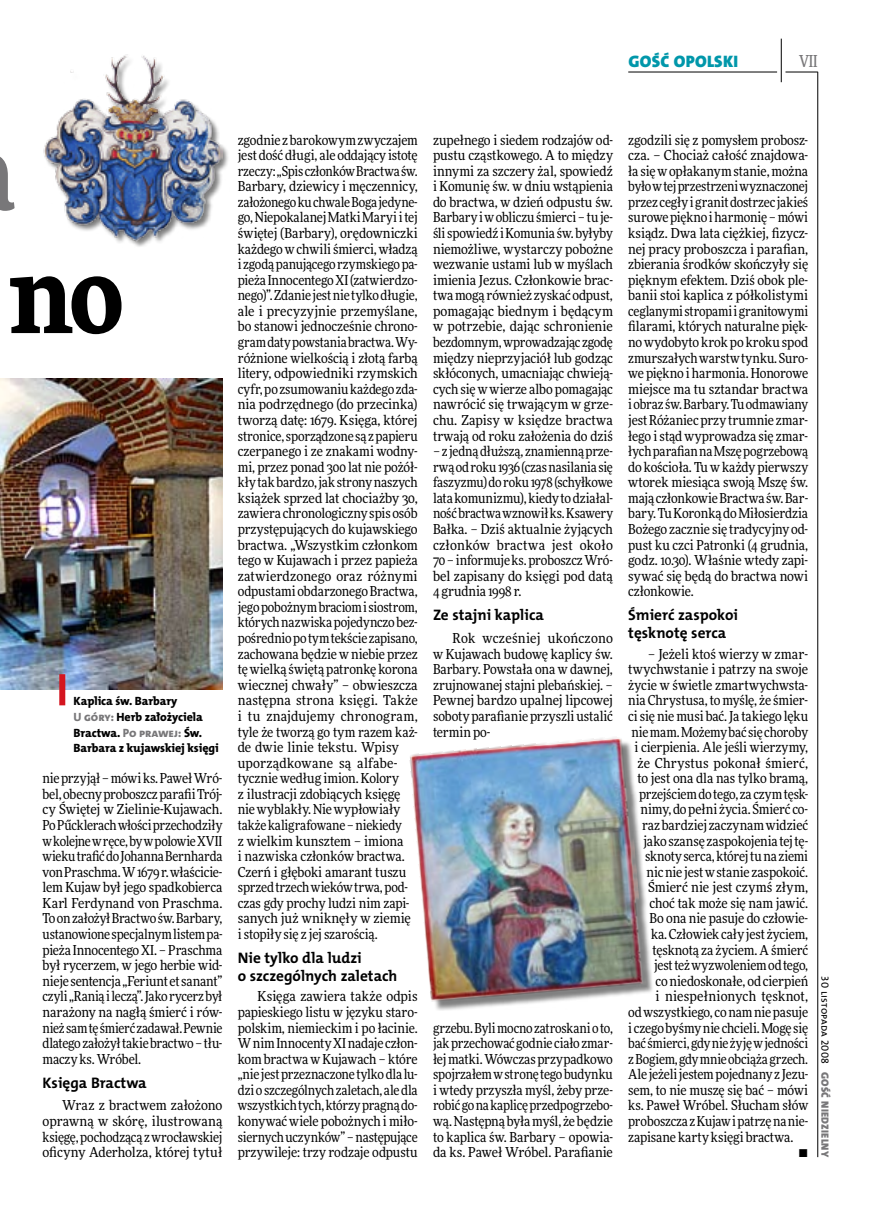
<style>
.page{position:relative;width:872px;height:1221px;background:#fff}
.page>*{position:absolute;margin:0;border:0;box-sizing:border-box;transform-origin:0 0}
.t1{font:900 108px "Freeday Narrow";color:#000}
.t2{font:16.65px "The Mix HP9 Blk";letter-spacing:.02em;color:#0097aa}
.t3{font:500 16.5px "Freeday Narrow";color:#787779;scale:.9 1}
.t4{font:15.3px/17.7px "The Mix HP7 Bld";color:#000}
.t5{font:13.8px/15.6px "Freeday Narrow News";letter-spacing:-.005em;color:#000;text-align:justify}
.t6{font:13.8px "Freeday Narrow News";letter-spacing:.015em;color:#000}
.t7{font:12px/15.6px "The Mix HP8 Ex Bld";letter-spacing:-.005em;color:#000}
.t8{font:10.5px "The Mix HP5 Plain";letter-spacing:.015em;color:#000}
.t9{font:10.5px "The Mix HP9 Blk";letter-spacing:.025em;color:#787779}
.s1{color:#787779}
</style>
<div class="page">
<hr style="left:817px;top:72px;width:1px;height:1084px;background:#000">
<hr style="left:781px;top:39px;width:1px;height:43px;background:#000">
<hr style="left:785px;top:72px;width:32px;height:1px;background:#000">
<hr style="left:628px;top:72px;width:149px;height:1px;background:#000">
<img style="left:0;top:378px;width:222px;height:311px">
<div style="left:413px;top:739px;width:241px;height:271px;background:#000;opacity:.5"></div>
<img style="left:409px;top:737px;width:237px;height:266px">
<div style="left:44px;top:55px;width:185px;height:193px;background:#000;opacity:.5"></div>
<img style="left:43px;top:54px;width:179px;height:187px">
<div style="left:59px;top:674px;width:6px;height:31px;background:#d4151f"></div>
<p class="t2" style="left:628px;top:50px;width:111px">GOŚĆ OPOLSKI</p>
<p class="t3" style="left:799px;top:50px;width:22px">VII</p>
<h1 class="t1" style="left:9px;top:223px;width:117px">no</h1>
<p class="t7" style="left:74px;top:693px;width:146px">Kaplica św. Barbary<br><span class="s1">U góry:</span> Herb założyciela<br>Bractwa. <span class="s1">Po prawej:</span> Św.<br>Barbara z kujawskiej księgi</p>
<p class="t5" style="left:43px;top:770px;width:181px">nieprzyjął – mówi ks.Paweł Wró&shy;bel, obecny proboszcz parafii Trój&shy;cy Świętej w Zielinie-Kujawach.<br>PoPűcklerach włości przechodziły wkolejne wręce, by wpolowie XVII wieku trafić doJohanna Bernharda von Praschma. W1679r. właścicie&shy;lem Kujaw był jego spadkobierca Karl Ferdynand von Praschma.<br>Toonzałożył Bractwo św. Barbary, ustanowione specjalnym listem pa&shy;pieża Innocentego XI. – Praschma był rycerzem, w jego herbie wid&shy;nieje sentencja „Feriunt et sanant” czyli „Ranią ileczą”. Jako rycerz był narażony na nagłą śmierć i rów&shy;nież sam tęśmierć zadawał. Pewnie dlatego założył takie bractwo – tłu&shy;maczy ks.Wróbel.</p>
<p class="t4" style="left:43px;top:1073px;width:106px">Księga Bractwa</p>
<p class="t5" style="left:43px;top:1097px;width:181px;text-indent:20px">Wraz z bractwem założono oprawną w skórę, ilustrowaną księgę, pochodzącą zwrocławskiej oficyny Aderholza, której tytuł</p>
<p class="t5" style="left:238px;top:132px;width:181px;text-align:left">zgodnie z barokowym zwyczajem jest dość długi, ale oddający istotę rzeczy: „Spis członków Bractwa św.<br>Barbary, dziewicy i męczennicy, założonego kuchwale Boga jedyne&shy;go, Niepokalanej Matki Maryi itej świętej (Barbary), orędowniczki każdego w chwili śmierci, władzą i zgodą panującego rzymskiego pa&shy;pieża Innocentego XI (zatwierdzo&shy;nego)”. Zdanie jestnie tylko długie, ale i precyzyjnie przemyślane, bo stanowi jednocześnie chrono&shy;gram daty powstania bractwa. Wy&shy;różnione wielkością i złotą farbą litery, odpowiedniki rzymskich cyfr, pozsumowaniu każdego zda&shy;nia podrzędnego (do przecinka) tworzą datę: 1679. Księga, której stronice, sporządzone są zpapieru czerpanego i ze znakami wodny&shy;mi, przez ponad 300 lat nie pożół&shy;kły tak bardzo, jak strony naszych książek sprzed lat chociażby 30, zawiera chronologiczny spis osób przystępujących do kujawskiego bractwa. „Wszystkim członkom tego w Kujawach i przez papieża zatwierdzonego oraz różnymi odpustami obdarzonego Bractwa, jego pobożnym braciom isiostrom, których nazwiska pojedynczo bez&shy;pośrednio potym tekście zapisano, zachowana będzie w niebie przez tę wielką świętą patronkę korona wiecznej chwały” – obwieszcza następna strona księgi. Także i tu znajdujemy chronogram, tyle że tworzą go tym razem każ&shy;de dwie linie tekstu. Wpisy uporządkowane są alfabe&shy;tycznie według imion. Kolory<br>z ilustracji zdobiących księgę niewyblakły. Niewypłowiały także kaligrafowane – niekiedy<br>z wielkim kunsztem – imiona<br>i nazwiska członków bractwa.<br>Czerń i głęboki amarant tuszu sprzed trzech wieków trwa, pod&shy;czas gdy prochy ludzi nim zapi&shy;sanych już wniknęły w ziemię i stopiły się z jej szarością.</p>
<p class="t4" style="left:238px;top:949px;width:161px">Nie tylko dla ludzi<br>o szczególnych zaletach</p>
<p class="t5" style="left:238px;top:988px;width:181px;text-indent:20px">Księga zawiera także odpis papieskiego listu w języku staro&shy;polskim, niemieckim i po łacinie.<br>Wnim Innocenty XI nadaje człon&shy;kom bractwa w Kujawach – które „nie jestprzeznaczone tylko dla lu&shy;dzi oszczególnych zaletach, aledla wszystkich tych, którzy pragną do&shy;konywać wiele pobożnych i miło&shy;siernych uczynków” – następujące przywileje: trzy rodzaje odpustu</p>
<p class="t5" style="left:433px;top:132px;width:181px">zupełnego i siedem rodzajów od&shy;pustu cząstkowego. A to między innymi za szczery żal, spowiedź i Komunię św. w dniu wstąpienia do bractwa, w dzień odpustu św.<br>Barbary iwobliczu śmierci – tuje&shy;śli spowiedź iKomunia św. byłyby niemożliwe, wystarczy pobożne wezwanie ustami lub w myślach imienia Jezus. Członkowie brac&shy;twa mogą również zyskać odpust, pomagając biednym i będącym w potrzebie, dając schronienie bezdomnym, wprowadzając zgodę między nieprzyjaciół lub godząc skłóconych, umacniając chwieją&shy;cych się w wierze albo pomagając nawrócić się trwającym w grze&shy;chu. Zapisy w księdze bractwa trwają od roku założenia do dziś</p>
<p class="t5" style="left:433px;top:443px;width:181px">– z jedną dłuższą, znamienną prze&shy;rwą odroku 1936 (czas nasilaniasię faszyzmu) doroku 1978 (schyłkowe lata komunizmu), kiedy todziałal&shy;ność bractwa wznowił ks.Ksawery Bałka. – Dziś aktualnie żyjących członków bractwa jest około 70 – informuje ks.proboszcz Wró&shy;bel zapisany do księgi pod datą 4 grudnia 1998 r.</p>
<p class="t4" style="left:433px;top:606px;width:112px">Ze stajni kaplica</p>
<p class="t5" style="left:433px;top:630px;width:181px;text-indent:20px">Rok wcześniej ukończono w Kujawach budowę kaplicy św.<br>Barbary. Powstała ona w dawnej, zrujnowanej stajni plebańskiej. – Pewnej bardzo upalnej lipcowej soboty parafianie przyszli ustalić termin po-</p>
<p class="t5" style="left:433px;top:1019px;width:181px">grzebu. Byli mocno zatroskani oto, jak przechować godnie ciało zmar&shy;łej matki. Wówczas przypadkowo spojrzałem wstronę tego budynku i wtedy przyszła myśl, żeby prze&shy;robić gonakaplicę przedpogrzebo&shy;wą. Następną była myśl, że będzie to kaplica św. Barbary – opowia&shy;da ks. Paweł Wróbel. Parafianie</p>
<p class="t5" style="left:628px;top:132px;width:181px">zgodzili się z pomysłem probosz&shy;cza. – Chociaż całość znajdowa&shy;ła się wopłakanym stanie, można było wtej przestrzeni wyznaczonej przez cegły igranit dostrzec jakieś surowe piękno iharmonię – mówi ksiądz. Dwa lata ciężkiej, fizycz&shy;nej pracy proboszcza i parafian, zbierania środków skończyły się pięknym efektem. Dziś obok ple&shy;banii stoi kaplica z półkolistymi ceglanymi stropami igranitowymi filarami, których naturalne pięk&shy;no wydobyto krok po kroku spod zmurszałych warstw tynku. Suro&shy;we piękno i harmonia. Honorowe miejsce ma tu sztandar bractwa iobraz św. Barbary. Tuodmawiany jestRóżaniec przy trumnie zmar&shy;łego i stąd wyprowadza się zmar&shy;łych parafian naMszę pogrzebową do kościoła. Tu w każdy pierwszy wtorek miesiąca swoją Mszę św. mają członkowie Bractwa św. Bar&shy;bary. TuKoronką doMiłosierdzia Bożego zacznie się tradycyjny od&shy;pust ku czci Patronki (4 grudnia, godz. 10.30). Właśnie wtedy zapi&shy;sywać się będą do bractwa nowi członkowie.</p>
<p class="t4" style="left:628px;top:606px;width:111px">Śmierć zaspokoi tęsknotę serca</p>
<p class="t5" style="left:648px;top:645px;width:162px">– Jeżeli ktoś wierzy w zmar-</p>
<p class="t5" style="left:628px;top:661px;width:181px">twychwstanie i patrzy na swoje</p>
<p class="t5" style="left:628px;top:677px;width:181px">życie w świetle zmartwychwsta-</p>
<p class="t5" style="left:628px;top:692px;width:181px">nia Chrystusa, tomyślę, że śmier-</p>
<p class="t5" style="left:628px;top:708px;width:181px">ci się nie musi bać. Ja takiego lęku</p>
<p class="t5" style="left:631px;top:723px;width:178px">niemam. Możemy bać się choroby</p>
<p class="t5" style="left:634px;top:739px;width:175px">i cierpienia. Ale jeśli wierzymy,</p>
<p class="t6" style="left:637px;top:754px;width:172px">że Chrystus pokonał śmierć,</p>
<p class="t5" style="left:637px;top:770px;width:172px">to jest ona dla nas tylko bramą,</p>
<p class="t5" style="left:639px;top:786px;width:171px">przejściem dotego, za czym tęsk-</p>
<p class="t5" style="left:640px;top:801px;width:169px">nimy, dopełni życia. Śmierć co-</p>
<p class="t5" style="left:642px;top:817px;width:168px">raz bardziej zaczynam widzieć</p>
<p class="t5" style="left:643px;top:832px;width:166px">jako szansę zaspokojenia tej tę-</p>
<p class="t5" style="left:645px;top:848px;width:165px">sknoty serca, której tuna ziemi</p>
<p class="t5" style="left:646px;top:863px;width:163px">nic nie jestwstanie zaspokoić.</p>
<p class="t5" style="left:648px;top:879px;width:162px">Śmierć nie jest czymś złym,</p>
<p class="t5" style="left:649px;top:895px;width:160px">choć tak może się nam jawić.</p>
<p class="t5" style="left:649px;top:910px;width:160px">Bo ona nie pasuje do człowie-</p>
<p class="t5" style="left:651px;top:926px;width:159px">ka. Człowiek cały jest życiem,</p>
<p class="t5" style="left:652px;top:941px;width:157px">tęsknotą za życiem. A śmierć</p>
<p class="t5" style="left:654px;top:957px;width:156px">jestteż wyzwoleniem odtego,</p>
<p class="t5" style="left:655px;top:972px;width:154px">coniedoskonałe, od cierpień</p>
<p class="t5" style="left:655px;top:988px;width:154px">i niespełnionych tęsknot,</p>
<p class="t5" style="left:628px;top:1004px;width:181px">odwszystkiego, conam niepasuje</p>
<p class="t5" style="left:628px;top:1019px;width:181px">i czego byśmy nie chcieli. Mogę się</p>
<p class="t5" style="left:628px;top:1035px;width:181px">bać śmierci, gdy nieżyję wjedności</p>
<p class="t5" style="left:628px;top:1050px;width:181px">zBogiem, gdy mnie obciąża grzech.</p>
<p class="t5" style="left:628px;top:1066px;width:181px">Ale jeżeli jestem pojednany z Jezu-</p>
<p class="t5" style="left:628px;top:1081px;width:181px">sem, to nie muszę się bać – mówi</p>
<p class="t5" style="left:628px;top:1097px;width:181px">ks. Paweł Wróbel. Słucham słów</p>
<p class="t5" style="left:628px;top:1112px;width:181px">proboszcza zKujaw ipatrzę nanie-</p>
<p class="t5" style="left:628px;top:1128px;width:167px">zapisane karty księgi bractwa.</p>
<p class="t5" style="left:798px;top:1144px;width:11px">•</p>
<p class="t8" style="left:832px;top:976px;width:89px;rotate:90deg">30 listopada 2008</p>
<p class="t9" style="left:832px;top:1071px;width:87px;rotate:90deg">GOŚĆ NIEDZIELNY</p>
</div>
